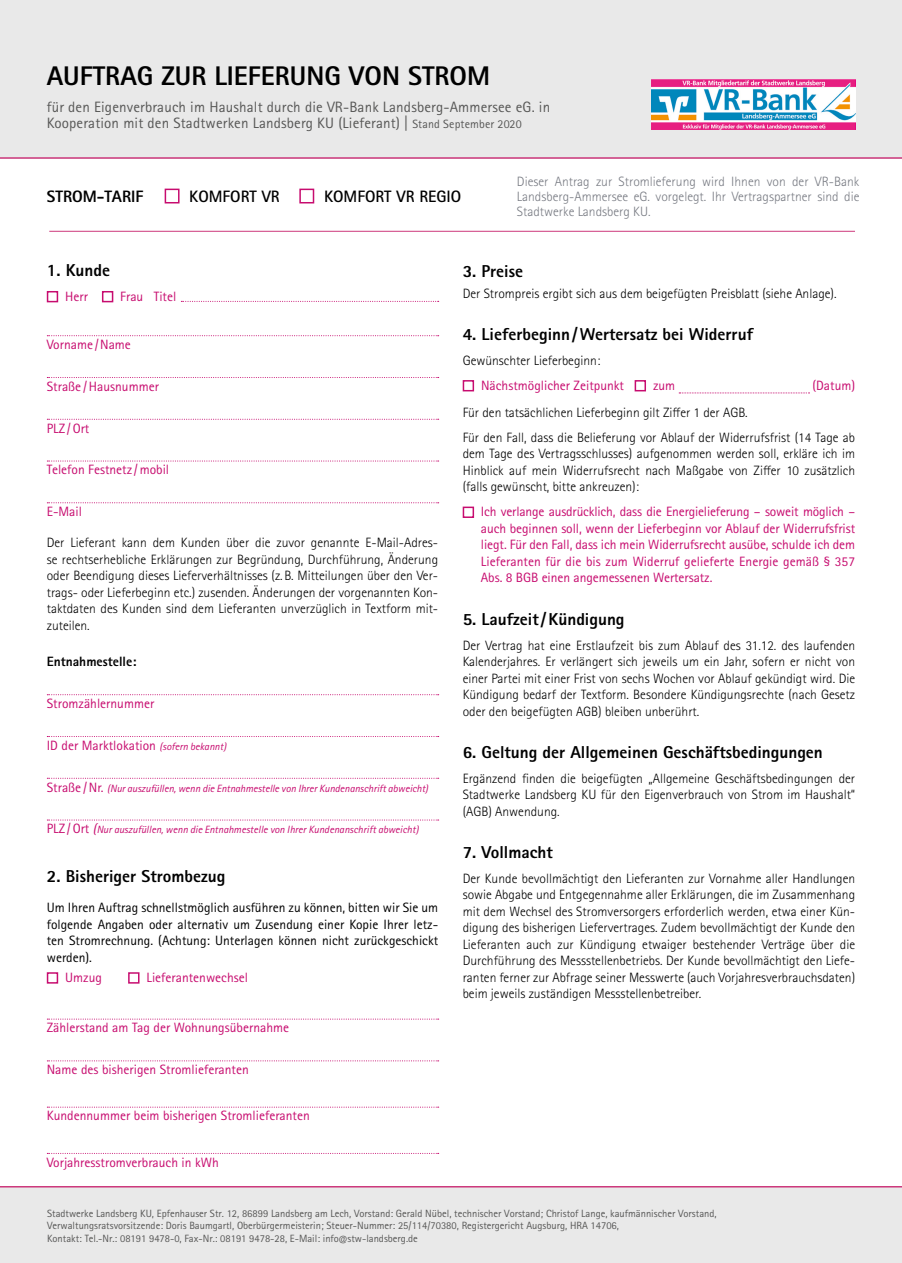
<style>
.page{position:relative;width:902px;height:1263px;background:#fff}
.page>*{position:absolute;margin:0;border:0;box-sizing:border-box;transform-origin:0 0}
.t1{font:800 27px "Rotis Sans Serif Pro";color:#000}
.t2{font:800 17.25px "Rotis Sans Serif Pro";color:#000}
.t3{font:700 16.5px "Rotis Sans Serif Pro";color:#000}
.t4{font:800 16.5px "Rotis Sans Serif";color:#000}
.t5{font:15px/16.5px "Rotis Sans Serif Pro";letter-spacing:.01em;color:#575756}
.t6{font:300 13.5px/16.5px "Rotis Sans Serif Pro";color:#000;text-align:justify}
.t7{font:13.5px/16.5px "Rotis Sans Serif Pro";color:#c70c6f;text-align:justify}
.t8{font:13.5px/16.5px "Rotis Sans Serif Pro";color:#000;text-align:justify}
.t9{font:300 13.5px/15px "Rotis Sans Serif Pro";color:#767981;text-align:justify}
.t10{font:800 13.5px "Rotis Sans Serif Pro";color:#000}
.t11{font:10.5px/12.6px "Rotis Sans Serif Pro";color:#575756}
.t12{font:italic 10.5px "Rotis Sans Serif Pro";color:#c70c6f}
.s1{font-size:12px}
.s2{font-style:italic;font-size:10.5px}
.s3{font-style:normal;font-size:13.5px}
.s4{font-size:13.5px}
</style>
<div class="page">
<div style="left:0;top:1187px;width:901px;height:76px;background:#e9e9e9"></div>
<svg style="left:679px;top:393px;width:130px;height:1px"></svg>
<div style="left:462px;top:380px;width:12px;height:11px;border:2px solid #c70c6f"></div>
<div style="left:634px;top:380px;width:12px;height:11px;border:2px solid #c70c6f"></div>
<div style="left:462px;top:507px;width:12px;height:11px;border:2px solid #c70c6f"></div>
<svg style="left:181px;top:301px;width:257px;height:1px"></svg>
<svg style="left:47px;top:335px;width:391px;height:1px"></svg>
<svg style="left:47px;top:377px;width:391px;height:1px"></svg>
<svg style="left:47px;top:419px;width:391px;height:1px"></svg>
<svg style="left:47px;top:460px;width:391px;height:2px"></svg>
<svg style="left:47px;top:502px;width:391px;height:1px"></svg>
<svg style="left:47px;top:694px;width:391px;height:1px"></svg>
<svg style="left:47px;top:736px;width:391px;height:1px"></svg>
<svg style="left:47px;top:778px;width:391px;height:1px"></svg>
<svg style="left:47px;top:819px;width:391px;height:1px"></svg>
<svg style="left:47px;top:1018px;width:391px;height:2px"></svg>
<svg style="left:47px;top:1060px;width:391px;height:1px"></svg>
<svg style="left:47px;top:1106px;width:391px;height:2px"></svg>
<svg style="left:47px;top:1153px;width:391px;height:1px"></svg>
<div style="left:47px;top:291px;width:11px;height:11px;border:2px solid #c70c6f"></div>
<div style="left:102px;top:291px;width:11px;height:11px;border:2px solid #c70c6f"></div>
<div style="left:47px;top:972px;width:11px;height:12px;border:2px solid #c70c6f"></div>
<div style="left:128px;top:972px;width:11px;height:12px;border:2px solid #c70c6f"></div>
<div style="left:1px;top:0;width:900px;height:158px;background:#e9e9e9"></div>
<div style="left:165px;top:189px;width:14px;height:14px;background:#fff;border:2px solid #c70c6f"></div>
<div style="left:299px;top:189px;width:15px;height:14px;background:#fff;border:2px solid #c70c6f"></div>
<hr style="left:49px;top:231px;width:805px;height:1px;background:#cd387c">
<hr style="left:0;top:157px;width:901px;height:2px;background:#cd387c">
<hr style="left:0;top:1186px;width:901px;height:1px;background:#cd387c">
<img style="left:651px;top:80px;width:204px;height:50px">
<h1 class="t1" style="left:47px;top:58px;width:445px">AUFTRAG ZUR LIEFERUNG VON STROM</h1>
<p class="t5" style="left:47px;top:99px;width:505px">für den Eigenverbrauch im Haushalt durch die VR-Bank Landsberg-Ammersee eG. in<br>Kooperation mit den Stadtwerken Landsberg KU (Lieferant) | <span class="s1">Stand September 2020</span></p>
<p class="t4" style="left:47px;top:186px;width:98px">STROM-TARIF</p>
<p class="t3" style="left:189px;top:186px;width:92px">KOMFORT VR</p>
<p class="t3" style="left:324px;top:186px;width:139px">KOMFORT VR REGIO</p>
<p class="t9" style="left:517px;top:174px;width:344px">Dieser Antrag zur Stromlieferung wird Ihnen von der VR-Bank Landsberg-Ammersee eG. vorgelegt. Ihr Vertragspartner sind die Stadtwerke Landsberg KU.</p>
<p class="t2" style="left:47px;top:259px;width:65px">1. Kunde</p>
<p class="t7" style="left:65px;top:288px;width:24px">Herr</p>
<p class="t7" style="left:120px;top:288px;width:57px">Frau Titel</p>
<p class="t7" style="left:47px;top:336px;width:86px">Vorname /Name</p>
<p class="t7" style="left:47px;top:378px;width:114px">Straße /Hausnummer</p>
<p class="t7" style="left:47px;top:420px;width:44px">PLZ /Ort</p>
<p class="t7" style="left:47px;top:462px;width:124px">Telefon Festnetz /mobil</p>
<p class="t7" style="left:47px;top:503px;width:37px">E-Mail</p>
<p class="t6" style="left:47px;top:535px;width:393px">Der Lieferant kann dem Kunden über die zuvor genannte E-Mail-Adres&shy;se rechtserhebliche Erklärungen zur Begründung, Durchführung, Änderung oder Beendigung dieses Lieferverhältnisses (z.B. Mitteilungen über den Ver&shy;trags- oder Lieferbeginn etc.) zusenden. Änderungen der vorgenannten Kon&shy;taktdaten des Kunden sind dem Lieferanten unverzüglich in Textform mit&shy;zuteilen.</p>
<p class="t10" style="left:47px;top:653px;width:91px">Entnahmestelle:</p>
<p class="t7" style="left:47px;top:695px;width:109px">Stromzählernummer</p>
<p class="t7" style="left:47px;top:737px;width:181px">ID der Marktlokation <span class="s2">(sofern bekannt)</span></p>
<p class="t12" style="left:47px;top:782px;width:383px"><span class="s3">Straße /Nr.</span> (Nur auszufüllen, wenn die Entnahmestelle von Ihrer Kundenanschrift abweicht)</p>
<p class="t12" style="left:47px;top:823px;width:373px"><span class="s3">PLZ /Ort</span> <span class="s4">(</span>Nur auszufüllen, wenn die Entnahmestelle von Ihrer Kundenanschrift abweicht)</p>
<p class="t2" style="left:47px;top:865px;width:180px">2. Bisheriger Strombezug</p>
<p class="t8" style="left:47px;top:899px;width:393px">Um Ihren Auftrag schnellstmöglich ausführen zu können, bitten wir Sie um folgende Angaben oder alternativ um Zusendung einer Kopie Ihrer letz&shy;ten Stromrechnung. (Achtung: Unterlagen können nicht zurückgeschickt werden).</p>
<p class="t7" style="left:65px;top:969px;width:38px">Umzug</p>
<p class="t7" style="left:146px;top:969px;width:103px">Lieferantenwechsel</p>
<p class="t7" style="left:47px;top:1020px;width:244px">Zählerstand am Tag der Wohnungsübernahme</p>
<p class="t7" style="left:47px;top:1061px;width:203px">Name des bisherigen Stromlieferanten</p>
<p class="t7" style="left:47px;top:1108px;width:264px">Kundennummer beim bisherigen Stromlieferanten</p>
<p class="t7" style="left:47px;top:1154px;width:173px">Vorjahresstromverbrauch in kWh</p>
<p class="t11" style="left:47px;top:1207px;width:671px">Stadtwerke Landsberg KU, Epfenhauser Str. 12, 86899 Landsberg am Lech, Vorstand: Gerald Nübel, technischer Vorstand; Christof Lange, kaufmännischer Vorstand,<br>Verwaltungsratsvorsitzende: Doris Baumgartl, Oberbürgermeisterin; Steuer-Nummer: 25/114/70380, Registergericht Augsburg, HRA 14706,<br>Kontakt: Tel.-Nr.: 08191 9478-0, Fax-Nr.: 08191 9478-28, E-Mail: info@stw-landsberg.de</p>
<p class="t2" style="left:462px;top:260px;width:62px">3. Preise</p>
<p class="t6" style="left:462px;top:285px;width:375px">Der Strompreis ergibt sich aus dem beigefügten Preisblatt (siehe Anlage).</p>
<p class="t2" style="left:462px;top:323px;width:292px">4. Lieferbeginn/Wertersatz bei Widerruf</p>
<p class="t6" style="left:462px;top:352px;width:139px">Gewünschter Lieferbeginn:</p>
<p class="t7" style="left:481px;top:377px;width:144px">Nächstmöglicher Zeitpunkt</p>
<p class="t7" style="left:653px;top:377px;width:24px">zum</p>
<p class="t7" style="left:812px;top:377px;width:44px">(Datum)</p>
<p class="t6" style="left:462px;top:400px;width:394px;line-height:25px">Für den tatsächlichen Lieferbeginn gilt Ziffer 1 der AGB.<br>Für den Fall, dass die Belieferung vor Ablauf der Widerrufsfrist (14 Tage ab</p>
<p class="t6" style="left:462px;top:446px;width:394px">dem Tage des Vertragsschlusses) aufgenommen werden soll, erkläre ich im Hinblick auf mein Widerrufsrecht nach Maßgabe von Ziffer 10 zusätzlich (falls gewünscht, bitte ankreuzen):</p>
<p class="t7" style="left:481px;top:504px;width:376px">Ich verlange ausdrücklich, dass die Energielieferung – soweit möglich – auch beginnen soll, wenn der Lieferbeginn vor Ablauf der Widerrufsfrist liegt. Für den Fall, dass ich mein Widerrufsrecht ausübe, schulde ich dem Lieferanten für die bis zum Widerruf gelieferte Energie gemäß § 357<br>Abs. 8 BGB einen angemessenen Wertersatz.</p>
<p class="t2" style="left:462px;top:608px;width:163px">5. Laufzeit/Kündigung</p>
<p class="t6" style="left:462px;top:637px;width:394px">Der Vertrag hat eine Erstlaufzeit bis zum Ablauf des 31.12. des laufenden Kalenderjahres. Er verlängert sich jeweils um ein Jahr, sofern er nicht von einer Partei mit einer Frist von sechs Wochen vor Ablauf gekündigt wird. Die Kündigung bedarf der Textform. Besondere Kündigungsrechte (nach Gesetz oder den beigefügten AGB) bleiben unberührt.</p>
<p class="t2" style="left:462px;top:741px;width:362px">6. Geltung der Allgemeinen Geschäftsbedingungen</p>
<p class="t6" style="left:462px;top:770px;width:394px">Ergänzend finden die beigefügten „Allgemeine Geschäftsbedingungen der Stadtwerke Landsberg KU für den Eigenverbrauch von Strom im Haushalt“ (AGB) Anwendung.</p>
<p class="t2" style="left:462px;top:841px;width:92px">7. Vollmacht</p>
<p class="t6" style="left:462px;top:870px;width:394px">Der Kunde bevollmächtigt den Lieferanten zur Vornahme aller Handlungen sowie Abgabe und Entgegennahme aller Erklärungen, die im Zusammenhang mit dem Wechsel des Stromversorgers erforderlich werden, etwa einer Kün&shy;digung des bisherigen Liefervertrages. Zudem bevollmächtigt der Kunde den Lieferanten auch zur Kündigung etwaiger bestehender Verträge über die Durchführung des Messstellenbetriebs. Der Kunde bevollmächtigt den Liefe&shy;ranten ferner zur Abfrage seiner Messwerte (auch Vorjahresverbrauchsdaten) beim jeweils zuständigen Messstellenbetreiber.</p>
</div>
